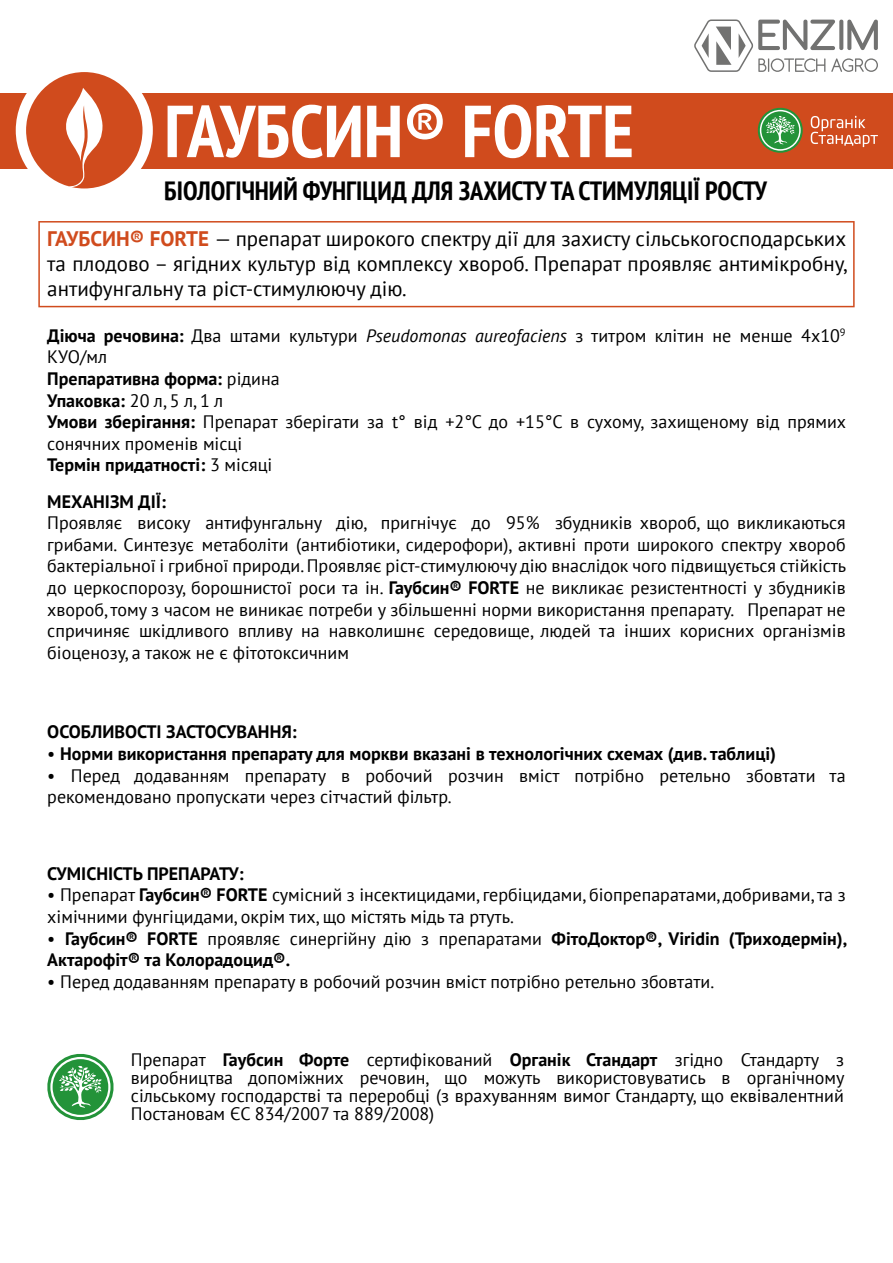
<style>
.page{position:relative;width:893px;height:1263px;background:#fff}
.page>*{position:absolute;margin:0;border:0;box-sizing:border-box;transform-origin:0 0}
.t1{font:700 condensed 73.5px "PT Sans";color:#fff}
.t2{font:700 condensed 26.4px "PT Sans";color:#000}
.t3{font:21px/25.2px "PT Sans";color:#000;text-align:justify}
.t4{font:18px/21.6px "PT Sans";color:#000}
.t5{font:700 18px/21.6px "PT Sans";color:#000}
.s1{font-weight:700;color:#d04b1d}
.s2{font-weight:700}
.s3{font-style:italic}
.s4{font-weight:400}
</style>
<div class="page">
<div style="left:0;top:94px;width:893px;height:75px;background:#d04b1d"></div>
<svg style="left:16px;top:72px;width:137px;height:117px"></svg>
<svg style="left:38px;top:221px;width:817px;height:86px"></svg>
<svg style="left:694px;top:20px;width:184px;height:52px"></svg>
<svg style="left:811px;top:116px;width:67px;height:31px"></svg>
<svg style="left:757px;top:107px;width:46px;height:46px"></svg>
<svg style="left:47px;top:1054px;width:67px;height:66px"></svg>
<h1 class="t1" style="left:164px;top:82px;width:471px">ГАУБСИН® FORTE</h1>
<h2 class="t2" style="left:164px;top:173px;width:604px">БІОЛОГІЧНИЙ ФУНГІЦИД ДЛЯ ЗАХИСТУ ТА СТИМУЛЯЦІЇ РОСТУ</h2>
<p class="t3" style="left:47px;top:225px;width:801px"><span class="s1">ГАУБСИН® FORTE</span> — препарат широкого спектру дії для захисту сільськогосподарських та плодово – ягідних культур від комплексу хвороб. Препарат проявляє антимікробну, антифунгальну та ріст-стимулюючу дію.</p>
<p class="t4" style="left:47px;top:324px;width:800px"><span class="s2">Діюча речовина:</span> Два штами культури <span class="s3">Pseudomonas aureofaciens</span> з титром клітин не менше 4x10<sup>9<br></sup>КУО/мл<br><span class="s2">Препаративна форма:</span> рідина<br><span class="s2">Упаковка:</span> 20 л, 5 л, 1 л<br><span class="s2">Умови зберігання:</span> Препарат зберігати за t° від +2°С до +15°С в сухому, захищеному від прямих сонячних променів місці<br><span class="s2">Термін придатності:</span> 3 місяці</p>
<p class="t5" style="left:47px;top:490px;width:120px">МЕХАНІЗМ ДІЇ:</p>
<p class="t4" style="left:47px;top:512px;width:800px;text-align:justify">Проявляє високу антифунгальну дію, пригнічує до 95% збудників хвороб, що викликаються грибами. Синтезує метаболіти (антибіотики, сидерофори), активні проти широкого спектру хвороб бактеріальної і грибної природи. Проявляє ріст-стимулюючу дію внаслідок чого підвищується стійкість до церкоспорозу, борошнистої роси та ін. <span class="s2">Гаубсин® FORTE</span> не викликає резистентності у збудників хвороб, тому з часом не виникає потреби у збільшенні норми використання препарату. Препарат не спричиняє шкідливого впливу на навколишнє середовище, людей та інших корисних організмів біоценозу, а також не є фітотоксичним</p>
<p class="t5" style="left:47px;top:721px;width:251px">ОСОБЛИВОСТІ ЗАСТОСУВАННЯ:</p>
<p class="t5" style="left:47px;top:742px;width:730px"><span class="s4">•</span> Норми використання препарату для моркви вказані в технологічних схемах (див. таблиці)</p>
<p class="t4" style="left:47px;top:764px;width:800px">• Перед додаванням препарату в робочий розчин вміст потрібно ретельно збовтати та рекомендовано пропускати через сітчастий фільтр.</p>
<p class="t5" style="left:47px;top:862px;width:198px">СУМІСНІСТЬ ПРЕПАРАТУ:</p>
<p class="t4" style="left:47px;top:884px;width:800px">• Препарат <span class="s2">Гаубсин® FORTE</span> сумісний з інсектицидами, гербіцидами, біопрепаратами, добривами, та з хімічними фунгіцидами, окрім тих, що містять мідь та ртуть.</p>
<p class="t5" style="left:47px;top:927px;width:801px"><span class="s4">•</span> Гаубсин® FORTE <span class="s4">проявляє синергійну дію з препаратами</span> ФітоДоктор®, Viridin (Триходермін),<br>Актарофіт® та Колорадоцид®.</p>
<p class="t4" style="left:47px;top:970px;width:668px">• Перед додаванням препарату в робочий розчин вміст потрібно ретельно збовтати.</p>
<p class="t4" style="left:131px;top:1051px;width:715px;line-height:18px;text-align:justify">Препарат <span class="s2">Гаубсин Форте</span> сертифікований <span class="s2">Органік Стандарт</span> згідно Стандарту з виробництва допоміжних речовин, що можуть використовуватись в органічному сільському господарстві та переробці (з врахуванням вимог Стандарту, що еквівалентний Постановам ЄС 834/2007 та 889/2008)</p>
</div>
